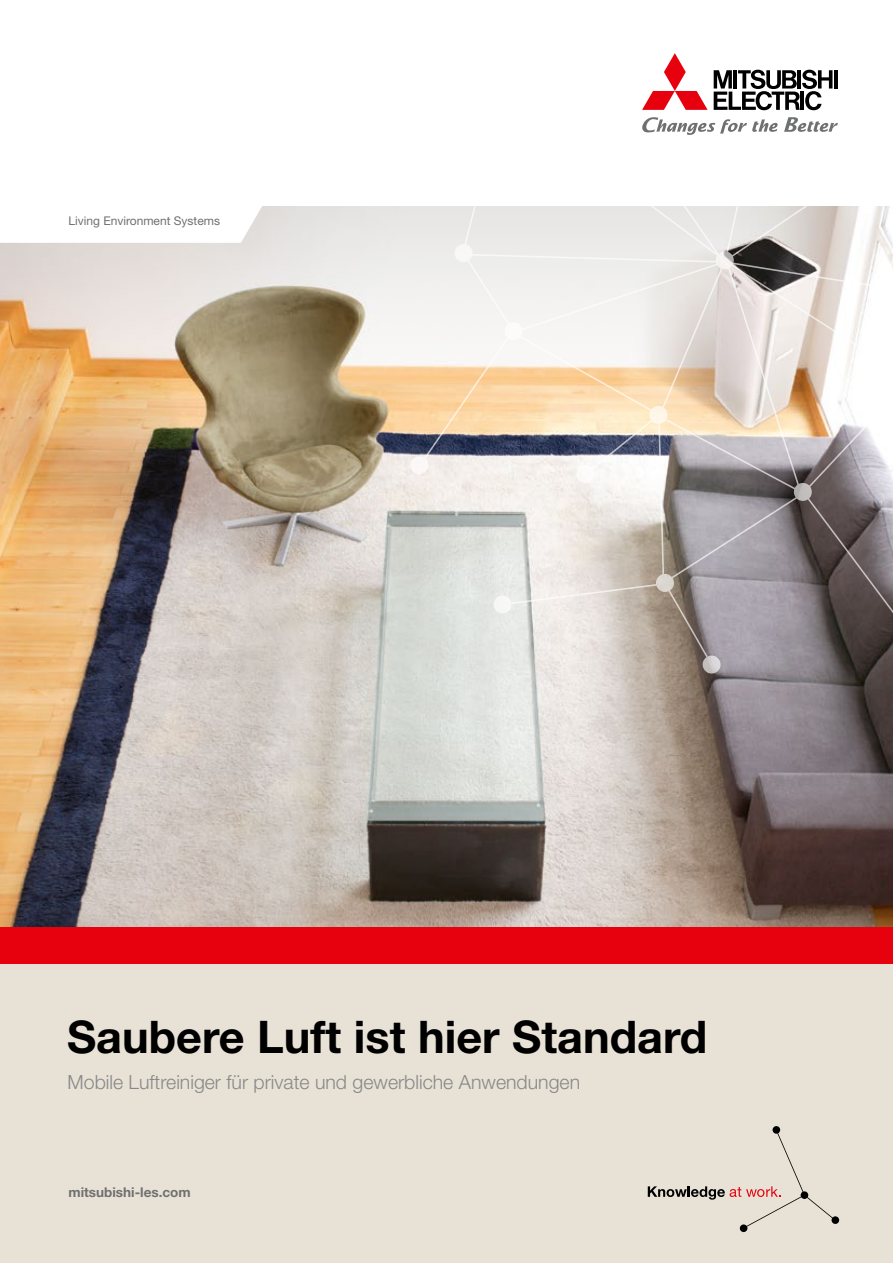
<style>
.page{position:relative;width:893px;height:1263px;background:#fff}
.page>*{position:absolute;margin:0;border:0;box-sizing:border-box;transform-origin:0 0}
.t1{font:700 45px "Helvetica Neue LT Pro";color:#000}
.t2{font:300 19.5px "Helvetica Neue LT Pro";color:#878988}
.t3{font:700 13.5px "Helvetica Neue LT Pro";color:#6f7070}
.t4{font:12px "Helvetica Neue LT Pro";color:#6f7070}
</style>
<div class="page">
<img style="left:0;top:207px;width:893px;height:720px">
<div style="left:0;top:963px;width:893px;height:300px;background:#e8e1d6"></div>
<svg style="left:0;top:206px;width:264px;height:37px"></svg>
<svg style="left:648px;top:1126px;width:191px;height:106px"></svg>
<svg style="left:335px;top:206px;width:558px;height:505px"></svg>
<svg style="left:784px;top:117px;width:54px;height:15px"></svg>
<svg style="left:642px;top:117px;width:136px;height:18px"></svg>
<svg style="left:642px;top:53px;width:66px;height:57px"></svg>
<hr style="left:834px;top:70px;width:4px;height:19px;background:#000">
<svg style="left:714px;top:70px;width:118px;height:40px"></svg>
<div style="left:0;top:927px;width:893px;height:36px;background:#e7000e"></div>
<p class="t4" style="left:68px;top:213px;width:153px">Living Environment Systems</p>
<h1 class="t1" style="left:67px;top:1008px;width:642px">Saubere Luft ist hier Standard</h1>
<p class="t2" style="left:68px;top:1070px;width:514px">Mobile Luftreiniger für private und gewerbliche Anwendungen</p>
<p class="t3" style="left:69px;top:1183px;width:124px">mitsubishi-les.com</p>
</div>
